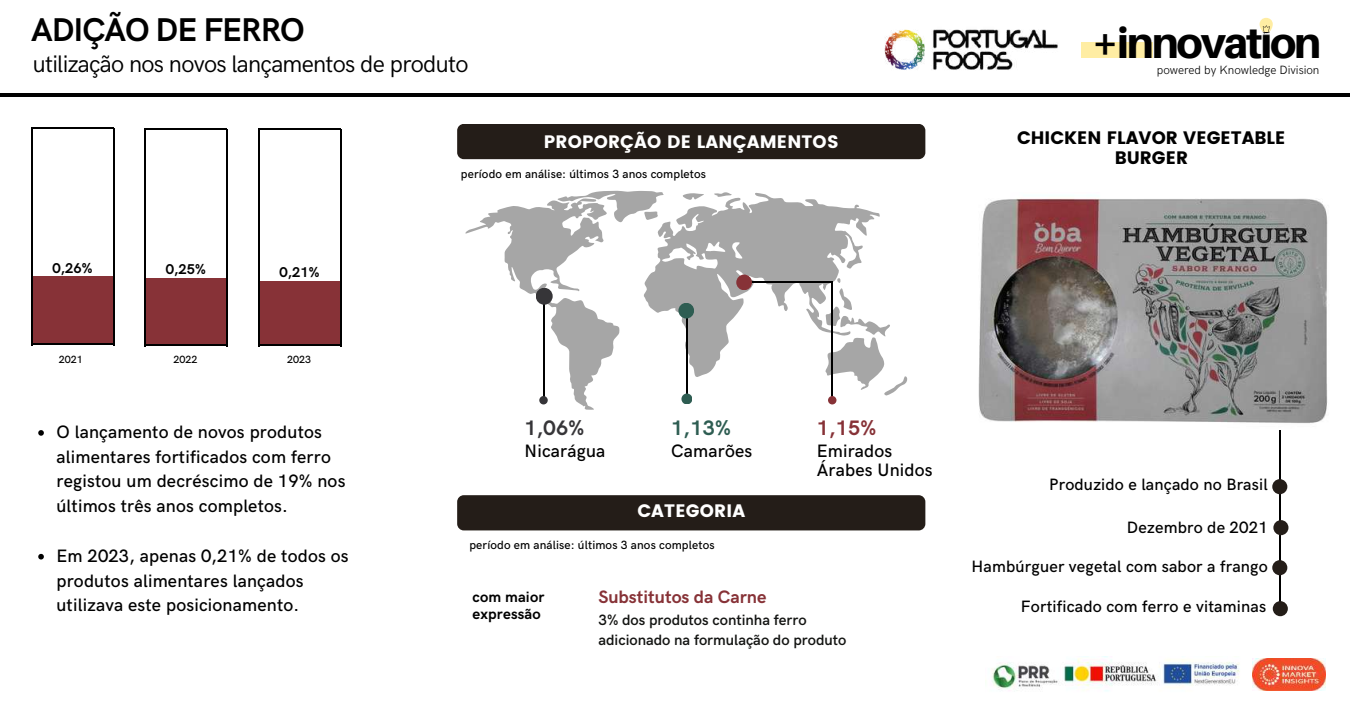
<style>
.page{position:relative;width:1350px;height:709px;background:#fff}
.page>*{position:absolute;margin:0;border:0;box-sizing:border-box;transform-origin:0 0}
.t1{font:800 42.9px "Aileron";letter-spacing:-.05em;color:#000}
.t2{font:700 33px "HK Grotesk";letter-spacing:-.03em;color:#000}
.t3{font:24px "HK Grotesk";letter-spacing:-.03em;color:#000}
.t4{font:700 21px "HK Grotesk";color:#363538}
.t5{font:700 21px "HK Grotesk";color:#2e5d52}
.t6{font:700 21px "HK Grotesk";color:#873237}
.t7{font:500 18px/24.8px "HK Grotesk";letter-spacing:.01em;color:#000}
.t8{font:18px "Poppins";letter-spacing:.01em;color:#fff}
.t9{font:18px/20.2px "Poppins";color:#000;text-align:center}
.t10{font:700 18px "HK Grotesk";color:#873237}
.t11{font:500 16.5px "HK Grotesk";letter-spacing:.01em;color:#000}
.t12{font:600 15px/20.2px "HK Grotesk";color:#131412}
.t13{font:700 15px "HK Grotesk";letter-spacing:.01em;color:#000}
.t14{font:700 14.25px "HK Grotesk";color:#000}
.t15{font:500 12px "HK Grotesk";letter-spacing:.01em;color:#000}
.t16{font:300 12px "HK Grotesk";letter-spacing:-.005em;color:#000}
.t17{font:500 10.5px "HK Grotesk";color:#000}
</style>
<div class="page">
<img style="left:884px;top:29px;width:174px;height:41px">
<hr style="left:0;top:93px;width:1350px;height:3px;background:#000">
<div style="left:1081px;top:42px;width:71px;height:16px;background:#ffeda3"></div>
<svg style="left:1260px;top:18px;width:13px;height:18px"></svg>
<div style="left:457px;top:124px;width:468px;height:35px;background:#241d18;border-radius:7px"></div>
<div style="left:457px;top:495px;width:468px;height:35px;background:#241d18;border-radius:7px"></div>
<hr style="left:1280px;top:408px;width:1px;height:201px;background:#000">
<div style="left:1272px;top:560px;width:15px;height:15px;background:#241d18;border-radius:50%"></div>
<div style="left:1272px;top:479px;width:15px;height:15px;background:#241d18;border-radius:50%"></div>
<div style="left:1273px;top:520px;width:15px;height:15px;background:#241d18;border-radius:50%"></div>
<div style="left:31px;top:276px;width:83px;height:69px;background:#873237"></div>
<div style="left:145px;top:278px;width:83px;height:68px;background:#873237"></div>
<div style="left:258px;top:282px;width:82px;height:64px;background:#873237"></div>
<hr style="left:31px;top:128px;width:82px;height:1px;background:#000">
<hr style="left:145px;top:129px;width:82px;height:1px;background:#000">
<hr style="left:258px;top:129px;width:82px;height:1px;background:#000">
<hr style="left:31px;top:344px;width:83px;height:1px;background:#000">
<hr style="left:145px;top:345px;width:82px;height:1px;background:#000">
<hr style="left:258px;top:345px;width:83px;height:1px;background:#000">
<hr style="left:113px;top:128px;width:1px;height:217px;background:#000">
<hr style="left:227px;top:129px;width:1px;height:217px;background:#000">
<hr style="left:340px;top:129px;width:1px;height:217px;background:#000">
<hr style="left:31px;top:128px;width:1px;height:217px;background:#000">
<hr style="left:145px;top:129px;width:1px;height:217px;background:#000">
<hr style="left:258px;top:129px;width:1px;height:217px;background:#000">
<svg style="left:665px;top:192px;width:215px;height:186px;fill:#a6a6a6"></svg>
<svg style="left:824px;top:277px;width:83px;height:119px"></svg>
<svg style="left:465px;top:191px;width:200px;height:219px"></svg>
<img style="left:1252px;top:658px;width:73px;height:32px">
<hr style="left:686px;top:303px;width:1px;height:97px;background:#000">
<hr style="left:544px;top:304px;width:1px;height:97px;background:#000">
<div style="left:681px;top:393px;width:11px;height:11px;background:#2e5d52;border-radius:50%"></div>
<img style="left:985px;top:656px;width:255px;height:35px">
<div style="left:539px;top:396px;width:9px;height:8px;background:#363538;border-radius:50%"></div>
<hr style="left:831px;top:281px;width:1px;height:120px;background:#000">
<div style="left:828px;top:396px;width:8px;height:8px;background:#873237;border-radius:50%"></div>
<hr style="left:744px;top:281px;width:88px;height:1px;background:#000">
<div style="left:536px;top:288px;width:17px;height:17px;background:#363538;border-radius:50%"></div>
<div style="left:678px;top:303px;width:16px;height:15px;background:#2e5d52;border-radius:50%"></div>
<div style="left:736px;top:274px;width:16px;height:16px;background:#873237;border-radius:50%"></div>
<div style="left:1273px;top:601px;width:15px;height:15px;background:#241d18;border-radius:50%"></div>
<img style="left:978px;top:198px;width:350px;height:232px">
<svg style="left:38px;top:430px;width:6px;height:6px"></svg>
<svg style="left:38px;top:554px;width:6px;height:5px"></svg>
<h2 class="t2" style="left:31px;top:12px;width:275px">ADIÇÃO DE FERRO</h2>
<h3 class="t3" style="left:33px;top:51px;width:437px">utilização nos novos lançamentos de produto</h3>
<p class="t8" style="left:544px;top:131px;width:296px">PROPORÇÃO DE LANÇAMENTOS</p>
<p class="t14" style="left:53px;top:260px;width:41px">0,26%</p>
<p class="t14" style="left:166px;top:261px;width:41px">0,25%</p>
<p class="t14" style="left:280px;top:264px;width:41px">0,21%</p>
<p class="t17" style="left:59px;top:353px;width:25px">2021</p>
<p class="t17" style="left:174px;top:353px;width:25px">2022</p>
<p class="t17" style="left:287px;top:353px;width:25px">2023</p>
<p class="t7" style="left:56px;top:420px;width:291px">O lançamento de novos produtos alimentares fortificados com ferro registou um decréscimo de 19% nos últimos três anos completos.</p>
<p class="t7" style="left:56px;top:544px;width:294px">Em 2023, apenas 0,21% de todos os produtos alimentares lançados utilizava este posicionamento.</p>
<p class="t15" style="left:461px;top:167px;width:247px">período em análise: últimos 3 anos completos</p>
<p class="t4" style="left:525px;top:416px;width:61px">1,06%</p>
<p class="t5" style="left:671px;top:416px;width:61px">1,13%</p>
<p class="t6" style="left:817px;top:416px;width:61px">1,15%</p>
<p class="t7" style="left:817px;top:441px;width:117px;line-height:19.2px">Emirados<br>Árabes Unidos</p>
<p class="t7" style="left:525px;top:439px;width:82px">Nicarágua</p>
<p class="t7" style="left:671px;top:440px;width:83px">Camarões</p>
<p class="t8" style="left:637px;top:500px;width:109px">CATEGORIA</p>
<p class="t15" style="left:469px;top:538px;width:247px">período em análise: últimos 3 anos completos</p>
<p class="t13" style="left:473px;top:589px;width:73px">com maior</p>
<p class="t10" style="left:598px;top:587px;width:170px">Substitutos da Carne</p>
<p class="t13" style="left:473px;top:605px;width:70px">expressão</p>
<p class="t12" style="left:598px;top:610px;width:250px">3% dos produtos continha ferro adicionado na formulação do produto</p>
<h1 class="t1" style="left:1092px;top:16px;width:231px">+innovation</h1>
<p class="t16" style="left:1157px;top:63px;width:164px">powered by Knowledge Division</p>
<p class="t9" style="left:1017px;top:127px;width:270px">CHICKEN FLAVOR VEGETABLE<br>BURGER</p>
<p class="t11" style="left:1049px;top:475px;width:220px">Produzido e lançado no Brasil</p>
<p class="t11" style="left:1127px;top:518px;width:142px">Dezembro de 2021</p>
<p class="t11" style="left:972px;top:557px;width:298px">Hambúrguer vegetal com sabor a frango</p>
<p class="t11" style="left:1021px;top:597px;width:247px">Fortificado com ferro e vitaminas</p>
</div>
